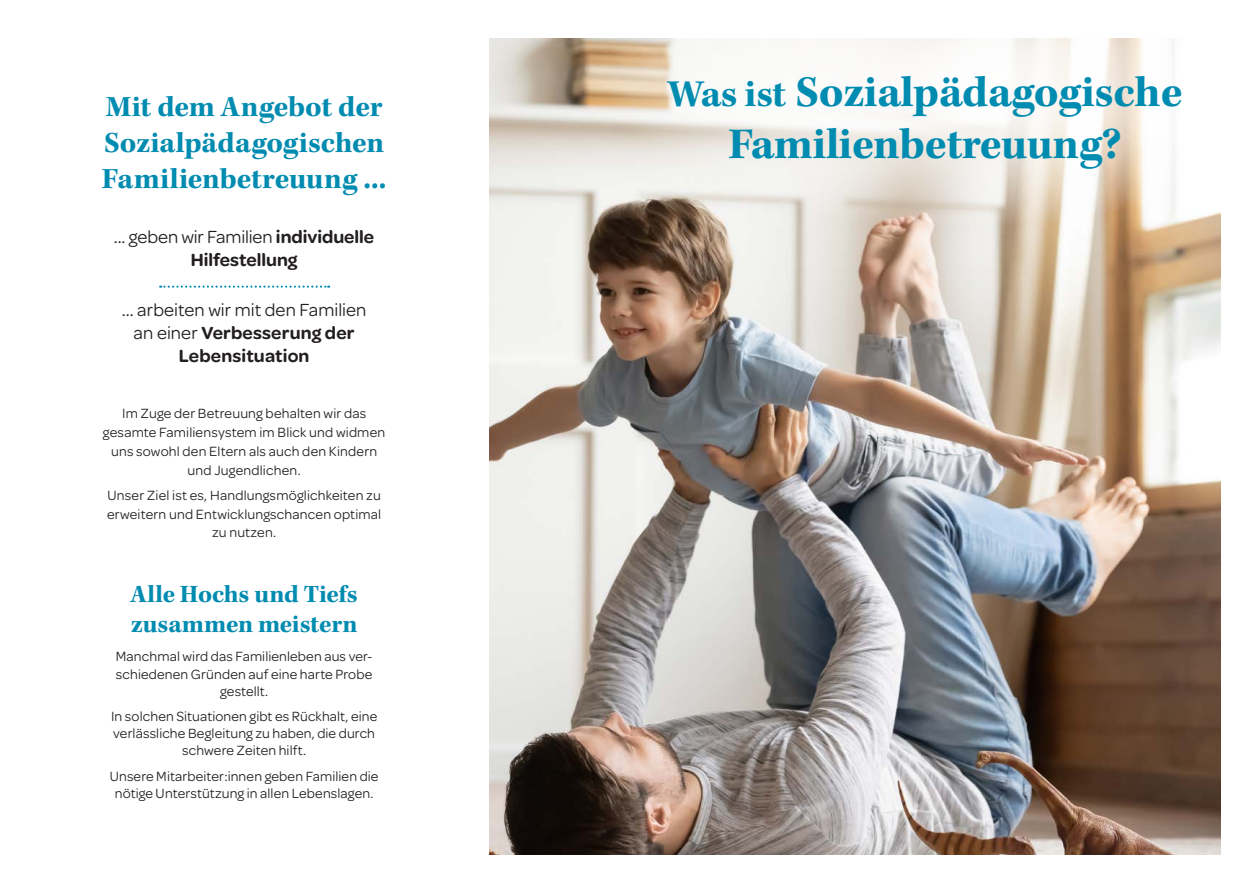
<style>
.page{position:relative;width:1259px;height:893px;background:#fff}
.page>*{position:absolute;margin:0;border:0;box-sizing:border-box;transform-origin:0 0}
.t1{font:700 45px/52.5px "Kepler Std";letter-spacing:-.01em;color:#008bb0;text-align:center}
.t2{font:700 30px/36px "Kepler Std";letter-spacing:-.005em;color:#008bb0}
.t3{font:700 25.5px/30.6px "Kepler Std";letter-spacing:-.005em;color:#008bb0}
.t4{font:18.75px/23.2px "Omnes";color:#231f20;text-align:center}
.t5{font:600 18.75px/23.2px "Omnes";letter-spacing:-.005em;color:#231f20;text-align:center}
.t6{font:14.25px/18.8px "Omnes";letter-spacing:.01em;color:#231f20;text-align:center}
.s1{font-weight:400}
.s2{font-weight:600}
.s3{font-size:39px}
</style>
<div class="page">
<img style="left:489px;top:38px;width:731px;height:817px">
<svg style="left:607px;top:38px;width:614px;height:189px"></svg>
<svg style="left:160px;top:286px;width:169px;height:2px"></svg>
<h2 class="t2" style="left:102px;top:90px;width:286px">Mit dem Angebot der<br>Sozialpädagogischen<br>Familienbetreuung ...</h2>
<h3 class="t5" style="left:114px;top:224px;width:262px"><span class="s1">... geben wir Familien</span> individuelle<br>Hilfestellung</h3>
<h3 class="t4" style="left:122px;top:298px;width:246px">... arbeiten wir mit den Familien an einer <span class="s2">Verbesserung der<br>Lebensituation</span></h3>
<p class="t6" style="left:103px;top:404px;width:284px">Im Zuge der Betreuung behalten wir das gesamte Familiensystem im Blick und widmen uns sowohl den Eltern als auch den Kindern und Jugendlichen.</p>
<p class="t6" style="left:107px;top:486px;width:276px">Unser Ziel ist es, Handlungsmöglichkeiten zu erweitern und Entwicklungschancen optimal zu nutzen.</p>
<h3 class="t3" style="left:131px;top:579px;width:228px">Alle Hochs und Tiefs zusammen meistern</h3>
<p class="t6" style="left:116px;top:648px;width:258px;line-height:17.1px">Manchmal wird das Familienleben aus ver&shy;schiedenen Gründen auf eine harte Probe gestellt.</p>
<p class="t6" style="left:111px;top:708px;width:268px;line-height:17.1px">In solchen Situationen gibt es Rückhalt, eine verlässliche Begleitung zu haben, die durch schwere Zeiten hilft.</p>
<p class="t6" style="left:110px;top:768px;width:270px;line-height:17.1px">Unsere Mitarbeiter:innen geben Familien die nötige Unterstützung in allen Lebenslagen.</p>
<h1 class="t1" style="left:667px;top:67px;width:516px"><span class="s3">Was ist</span> Sozialpädagogische<br>Familienbetreuung?</h1>
</div>
